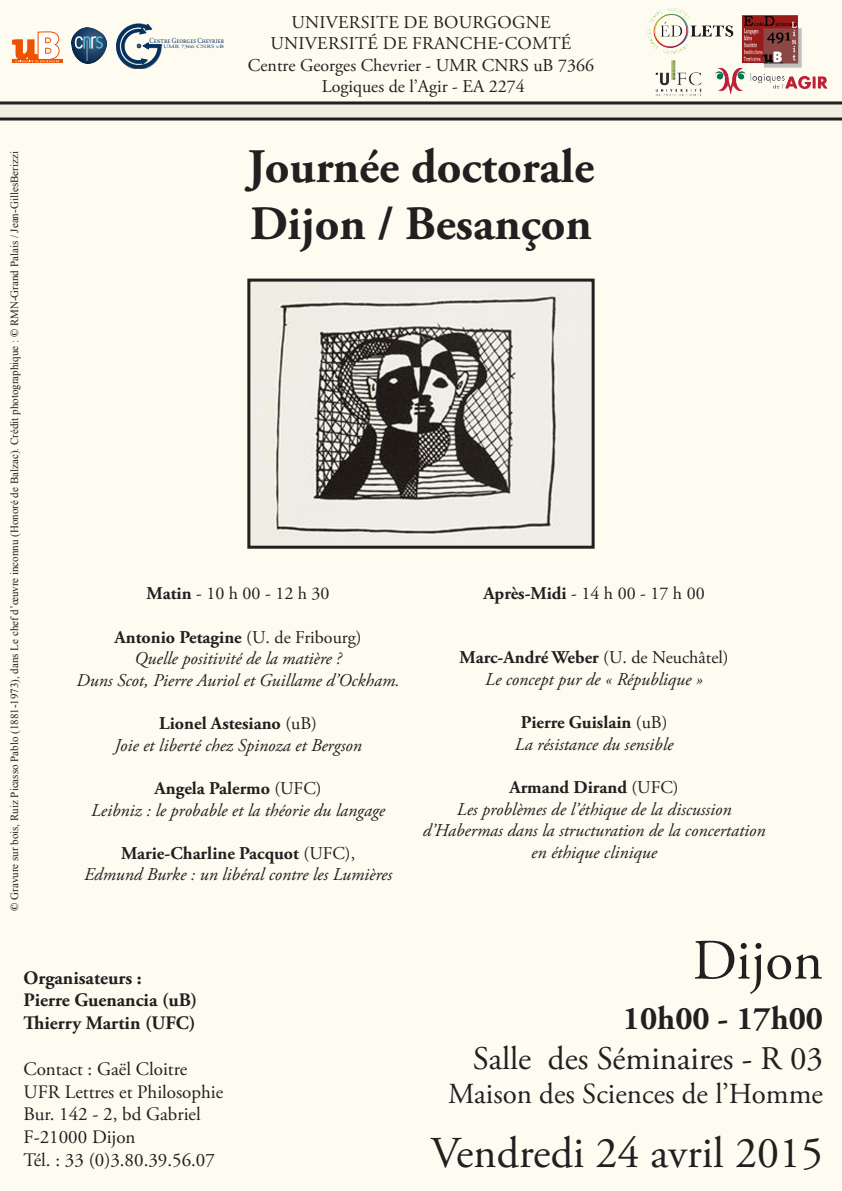
<style>
.page{position:relative;width:842px;height:1191px;background:#fefbf1}
.page>*{position:absolute;margin:0;border:0;box-sizing:border-box;transform-origin:0 0}
.t1{font:57px "Adobe Garamond Pro";color:#231f20}
.t2{font:700 48px "Adobe Garamond Pro";color:#231f20}
.t3{font:44px "Adobe Garamond Pro";color:#231f20}
.t4{font:33px "Adobe Garamond Pro";color:#231f20}
.t5{font:700 33px "Adobe Garamond Pro";color:#231f20}
.t6{font:29px "Adobe Garamond Pro";color:#231f20}
.t7{font:19px "Adobe Garamond Pro";color:#231f20}
.t8{font:700 19px "Adobe Garamond Pro";color:#231f20}
.t9{font:italic 18px/21.6px "Adobe Garamond Pro";color:#231f20;text-align:center}
.t10{font:700 18px "Adobe Garamond Pro";color:#231f20}
.t11{font:18px "Adobe Garamond Pro";color:#231f20}
.t12{font:11px "Times New Roman";color:#231f20}
.t13{font:7.9px "Garamond Premr Pro";letter-spacing:-.005em;color:#023263;scale:.8 1}
.t14{font:4.9px "Adobe Garamond Pro";letter-spacing:.015em;color:#023263;scale:1.38 1}
.s1{font-weight:700}
.s2{font-weight:400}
</style>
<div class="page">
<svg style="left:0;top:101px;width:842px;height:19px;background:#b8b5ad"></svg>
<img style="left:71px;top:28px;width:36px;height:35px">
<svg style="left:114px;top:22px;width:50px;height:48px"></svg>
<svg style="left:12px;top:59px;width:51px;height:4px"></svg>
<svg style="left:12px;top:31px;width:48px;height:31px"></svg>
<img style="left:646px;top:4px;width:188px;height:103px">
<img style="left:251px;top:282px;width:340px;height:263px">
<div style="left:247px;top:278px;width:348px;height:271px;border:3px solid #231f20"></div>
<p class="t12" style="left:7px;top:911px;width:761px;rotate:-90deg"><span class="s1">©</span> Gravure sur bois, Ruiz Picasso Pablo (1881-1973), dans Le chef d’œuvre inconnu (Honoré de Balzac). Crédit photographique : <span class="s1">©</span> RMN-Grand Palais / Jean-GillesBerizzi</p>
<p class="t13" style="left:149px;top:36px;width:95px">Centre Georges Chevrier</p>
<p class="t14" style="left:163px;top:43px;width:45px">UMR 7366 CNRS uB</p>
<p class="t11" style="left:291px;top:11px;width:261px">UNIVERSITE DE BOURGOGNE</p>
<p class="t11" style="left:270px;top:33px;width:302px">UNIVERSITÉ DE FRANCHE-COMTÉ</p>
<p class="t11" style="left:248px;top:54px;width:347px">Centre Georges Chevrier - UMR CNRS uB 7366</p>
<p class="t11" style="left:322px;top:76px;width:205px">Logiques de l’Agir - EA 2274</p>
<p class="t2" style="left:248px;top:138px;width:348px">Journée doctorale</p>
<p class="t2" style="left:250px;top:196px;width:343px">Dijon / Besançon</p>
<p class="t11" style="left:147px;top:583px;width:185px"><span class="s1">Matin</span> - 10 h 00 - 12 h 30</p>
<p class="t10" style="left:115px;top:626px;width:249px">Antonio Petagine <span class="s2">(U. de Fribourg)</span></p>
<p class="t9" style="left:77px;top:648px;width:325px">Quelle positivité de la matière ?<br>Duns Scot, Pierre Auriol et Guillame d’Ockham.</p>
<p class="t10" style="left:159px;top:713px;width:159px">Lionel Astesiano <span class="s2">(uB)</span></p>
<p class="t9" style="left:115px;top:734px;width:249px">Joie et liberté chez Spinoza et Bergson</p>
<p class="t10" style="left:155px;top:777px;width:168px">Angela Palermo <span class="s2">(UFC)</span></p>
<p class="t9" style="left:91px;top:799px;width:295px">Leibniz : le probable et la théorie du langage</p>
<p class="t10" style="left:121px;top:842px;width:236px">Marie-Charline Pacquot <span class="s2">(UFC),</span></p>
<p class="t9" style="left:84px;top:864px;width:310px">Edmund Burke : un libéral contre les Lumières</p>
<p class="t11" style="left:484px;top:582px;width:223px"><span class="s1">Après-Midi</span> - 14 h 00 - 17 h 00</p>
<p class="t10" style="left:460px;top:647px;width:271px">Marc-André Weber <span class="s2">(U. de Neuchâtel)</span></p>
<p class="t9" style="left:485px;top:669px;width:219px">Le concept pur de « République »</p>
<p class="t10" style="left:521px;top:712px;width:148px">Pierre Guislain <span class="s2">(uB)</span></p>
<p class="t9" style="left:515px;top:734px;width:160px">La résistance du sensible</p>
<p class="t10" style="left:510px;top:777px;width:171px">Armand Dirand <span class="s2">(UFC)</span></p>
<p class="t9" style="left:423px;top:798px;width:344px">Les problèmes de l’éthique de la discussion d’Habermas dans la structuration de la concertation en éthique clinique</p>
<p class="t8" style="left:24px;top:966px;width:120px">Organisateurs :</p>
<p class="t8" style="left:24px;top:989px;width:175px">Pierre Guenancia (uB)</p>
<p class="t8" style="left:24px;top:1012px;width:174px">Thierry Martin (UFC)</p>
<p class="t7" style="left:24px;top:1057px;width:165px">Contact : Gaël Cloitre</p>
<p class="t7" style="left:24px;top:1080px;width:201px">UFR Lettres et Philosophie</p>
<p class="t7" style="left:24px;top:1103px;width:179px">Bur. 142 - 2, bd Gabriel</p>
<p class="t7" style="left:24px;top:1125px;width:114px">F-21000 Dijon</p>
<p class="t7" style="left:24px;top:1148px;width:193px">Tél. : 33 (0)3.80.39.56.07</p>
<p class="t1" style="left:692px;top:926px;width:132px">Dijon</p>
<p class="t5" style="left:623px;top:999px;width:202px">10h00 - 17h00</p>
<p class="t4" style="left:473px;top:1038px;width:352px">Salle des Séminaires - R 03</p>
<p class="t6" style="left:448px;top:1076px;width:376px">Maison des Sciences de l’Homme</p>
<p class="t3" style="left:431px;top:1126px;width:394px">Vendredi 24 avril 2015</p>
</div>
